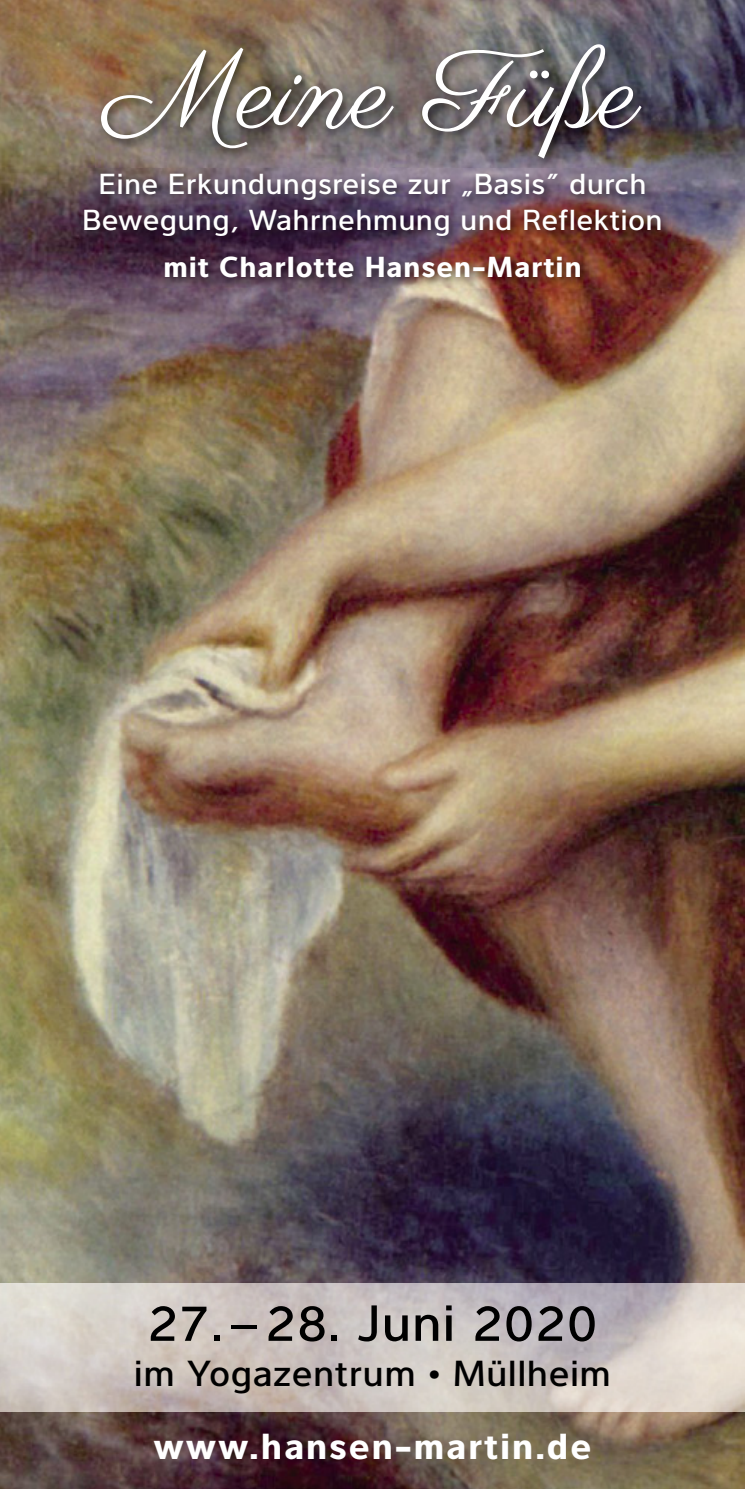
<style>
.page{position:relative;width:745px;height:1489px;background:#fff}
.page>*{position:absolute;margin:0;border:0;box-sizing:border-box;transform-origin:0 0}
.t1{font:110px "Parisienne";color:#fff}
.t2{font:500 52.5px "Interval Sans Pro";letter-spacing:.03em;color:#000}
.t3{font:500 37.5px "Interval Sans Pro";letter-spacing:.03em;color:#000}
.t4{font:700 37.5px "Interval Sans Pro";letter-spacing:.05em;color:#fff}
.t5{font:500 30px/36px "Interval Sans Pro";letter-spacing:.03em;color:#fff;text-align:center}
.t6{font:700 30px "Interval Sans Pro";letter-spacing:.03em;color:#fff}
</style>
<div class="page">
<img style="left:0;top:0;width:744px;height:1488px">
<img style="left:0;top:1283px;width:744px;height:127px">
<img style="left:96px;top:39px;width:554px;height:129px">
<img style="left:79px;top:169px;width:591px;height:119px">
<h1 class="t1" style="left:105px;top:25px;width:535px">Meine Füße</h1>
<p class="t5" style="left:82px;top:163px;width:581px">Eine Erkundungsreise zur „Basis” durch<br>Bewegung, Wahrnehmung und Reflektion</p>
<p class="t6" style="left:163px;top:243px;width:419px">mit Charlotte Hansen-Martin</p>
<h2 class="t2" style="left:148px;top:1282px;width:450px">27.–28. Juni 2020</h2>
<p class="t3" style="left:134px;top:1343px;width:478px">im Yogazentrum • Müllheim</p>
<p class="t4" style="left:153px;top:1416px;width:439px">www.hansen-martin.de</p>
</div>
